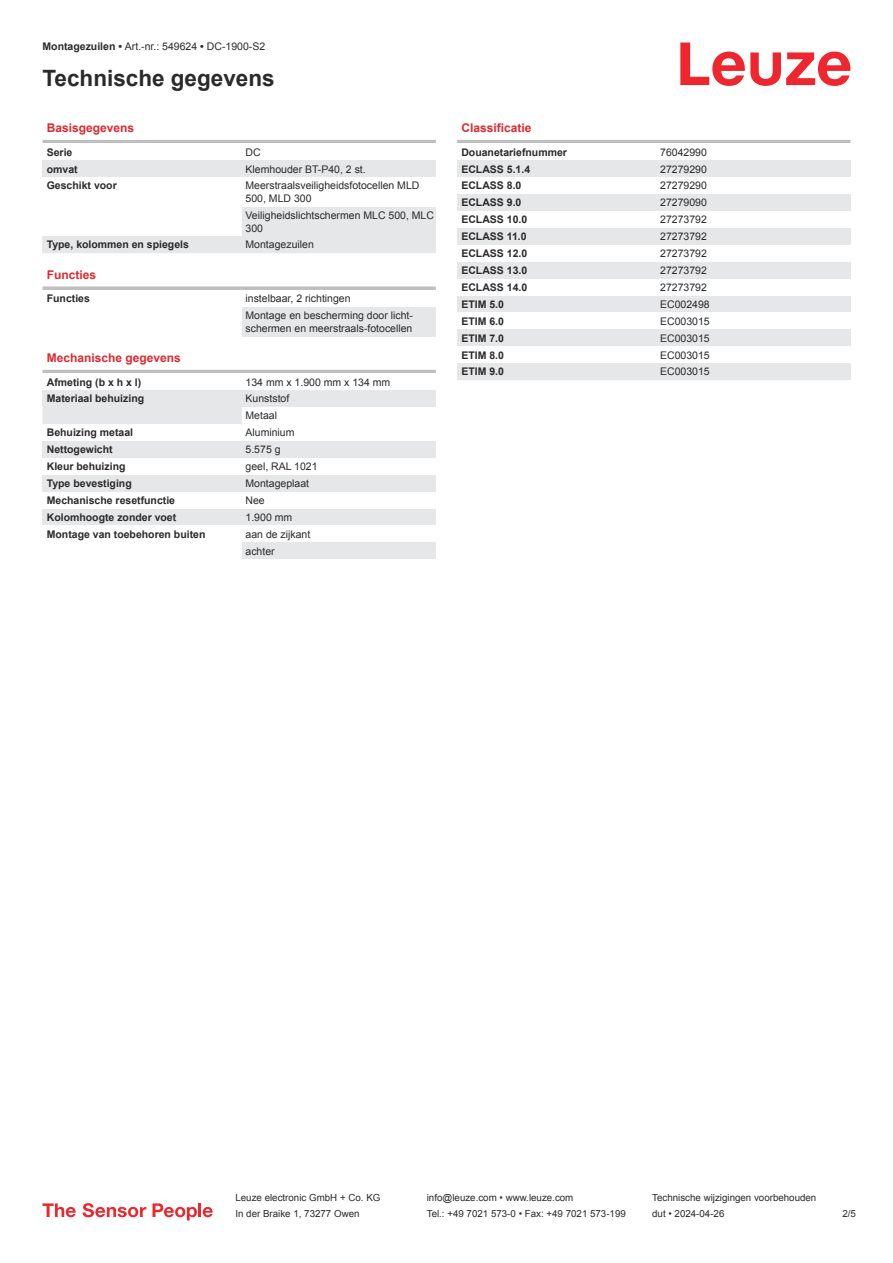
<style>
.page{position:relative;width:893px;height:1263px;background:#fff}
.page>*{position:absolute;margin:0;border:0;box-sizing:border-box;transform-origin:0 0}
.t1{font:700 22.5px "Arial";color:#2b292a}
.t2{font:700 12px "Arial";color:#db2a30}
.t3{font:10.5px/17px "Arial";color:#2b292a}
.t4{font:700 10.5px "Arial";color:#2b292a}
.t5{font:9.75px "Arial";color:#2b292a}
.s1{font-weight:700}
</style>
<div class="page">
<svg style="left:680px;top:43px;width:170px;height:43px"></svg>
<svg style="left:43px;top:336px;width:393px;height:88px"></svg>
<hr style="left:43px;top:140px;width:393px;height:3px;background:#bdbfc1">
<div style="left:43px;top:160px;width:199px;height:17px;background:#e6e7e9"></div>
<div style="left:242px;top:160px;width:194px;height:17px;background:#e6e7e9"></div>
<div style="left:242px;top:207px;width:194px;height:29px;background:#e6e7e9"></div>
<div style="left:43px;top:236px;width:199px;height:17px;background:#e6e7e9"></div>
<div style="left:242px;top:236px;width:194px;height:17px;background:#e6e7e9"></div>
<svg style="left:43px;top:286px;width:393px;height:4px;background:#c4c6c8"></svg>
<div style="left:242px;top:307px;width:194px;height:29px;background:#e6e7e9"></div>
<div style="left:43px;top:353px;width:393px;height:19px;background:#fff"></div>
<hr style="left:43px;top:370px;width:393px;height:3px;background:#bdbfc1">
<div style="left:43px;top:373px;width:199px;height:17px;background:#fff"></div>
<div style="left:242px;top:373px;width:194px;height:17px;background:#fff"></div>
<div style="left:43px;top:390px;width:199px;height:17px;background:#e6e7e9"></div>
<div style="left:242px;top:390px;width:194px;height:17px;background:#e6e7e9"></div>
<div style="left:242px;top:407px;width:194px;height:17px;background:#fff"></div>
<div style="left:43px;top:441px;width:199px;height:17px;background:#e6e7e9"></div>
<div style="left:242px;top:441px;width:194px;height:17px;background:#e6e7e9"></div>
<div style="left:43px;top:475px;width:199px;height:17px;background:#e6e7e9"></div>
<div style="left:242px;top:475px;width:194px;height:17px;background:#e6e7e9"></div>
<div style="left:43px;top:509px;width:199px;height:16px;background:#e6e7e9"></div>
<div style="left:242px;top:509px;width:194px;height:16px;background:#e6e7e9"></div>
<div style="left:242px;top:542px;width:194px;height:17px;background:#e6e7e9"></div>
<hr style="left:457px;top:140px;width:393px;height:3px;background:#bdbfc1">
<div style="left:457px;top:160px;width:200px;height:17px;background:#e6e7e9"></div>
<div style="left:657px;top:160px;width:193px;height:17px;background:#e6e7e9"></div>
<div style="left:457px;top:194px;width:200px;height:17px;background:#e6e7e9"></div>
<div style="left:657px;top:194px;width:193px;height:17px;background:#e6e7e9"></div>
<div style="left:457px;top:228px;width:200px;height:17px;background:#e6e7e9"></div>
<div style="left:657px;top:228px;width:193px;height:17px;background:#e6e7e9"></div>
<div style="left:457px;top:262px;width:200px;height:17px;background:#e6e7e9"></div>
<div style="left:657px;top:262px;width:193px;height:17px;background:#e6e7e9"></div>
<div style="left:457px;top:296px;width:200px;height:16px;background:#e6e7e9"></div>
<div style="left:657px;top:296px;width:193px;height:16px;background:#e6e7e9"></div>
<div style="left:457px;top:329px;width:200px;height:17px;background:#e6e7e9"></div>
<div style="left:657px;top:329px;width:193px;height:17px;background:#e6e7e9"></div>
<div style="left:457px;top:363px;width:200px;height:17px;background:#e6e7e9"></div>
<div style="left:657px;top:363px;width:193px;height:17px;background:#e6e7e9"></div>
<svg style="left:43px;top:1203px;width:33px;height:14px"></svg>
<svg style="left:83px;top:1203px;width:63px;height:14px"></svg>
<svg style="left:153px;top:1203px;width:44px;height:17px"></svg>
<hr style="left:198px;top:1203px;width:3px;height:14px;background:#ed272d">
<svg style="left:203px;top:1207px;width:10px;height:10px"></svg>
<p class="t3" style="left:43px;top:39px;width:224px"><span class="s1">Montagezuilen •</span> Art.-nr.: 549624 <span class="s1">•</span> DC-1900-S2</p>
<h1 class="t1" style="left:43px;top:70px;width:234px">Technische gegevens</h1>
<p class="t2" style="left:47px;top:123px;width:89px">Basisgegevens</p>
<p class="t4" style="left:47px;top:148px;width:27px">Serie</p>
<p class="t3" style="left:246px;top:144px;width:17px">DC</p>
<p class="t4" style="left:47px;top:165px;width:32px">omvat</p>
<p class="t3" style="left:246px;top:161px;width:122px">Klemhouder BT-P40, 2 st.</p>
<p class="t4" style="left:47px;top:182px;width:72px">Geschikt voor</p>
<p class="t3" style="left:246px;top:180px;width:175px;line-height:12.6px">Meerstraalsveiligheidsfotocellen MLD<br>500, MLD 300</p>
<p class="t3" style="left:246px;top:210px;width:190px;line-height:12.6px">Veiligheidslichtschermen MLC 500, MLC<br>300</p>
<p class="t4" style="left:47px;top:241px;width:144px">Type, kolommen en spiegels</p>
<p class="t3" style="left:246px;top:237px;width:70px">Montagezuilen</p>
<p class="t2" style="left:47px;top:270px;width:51px">Functies</p>
<p class="t4" style="left:47px;top:295px;width:45px">Functies</p>
<p class="t3" style="left:246px;top:291px;width:169px">instelbaar, 2 richtingen<br>Montage en bescherming door licht-</p>
<p class="t3" style="left:246px;top:321px;width:168px">schermen en meerstraals-fotocellen</p>
<p class="t2" style="left:47px;top:353px;width:136px">Mechanische gegevens</p>
<p class="t4" style="left:47px;top:378px;width:96px">Afmeting (b x h x l)</p>
<p class="t3" style="left:246px;top:374px;width:146px">134 mm x 1.900 mm x 134 mm</p>
<p class="t4" style="left:47px;top:395px;width:99px">Materiaal behuizing</p>
<p class="t3" style="left:246px;top:391px;width:45px">Kunststof<br>Metaal</p>
<p class="t4" style="left:47px;top:429px;width:88px">Behuizing metaal</p>
<p class="t3" style="left:246px;top:425px;width:51px">Aluminium</p>
<p class="t4" style="left:47px;top:445px;width:67px">Nettogewicht</p>
<p class="t3" style="left:246px;top:442px;width:37px">5.575 g</p>
<p class="t4" style="left:47px;top:462px;width:80px">Kleur behuizing</p>
<p class="t3" style="left:246px;top:459px;width:73px">geel, RAL 1021</p>
<p class="t4" style="left:47px;top:479px;width:86px">Type bevestiging</p>
<p class="t3" style="left:246px;top:476px;width:65px">Montageplaat</p>
<p class="t4" style="left:47px;top:496px;width:130px">Mechanische resetfunctie</p>
<p class="t3" style="left:246px;top:493px;width:21px">Nee</p>
<p class="t4" style="left:47px;top:513px;width:131px">Kolomhoogte zonder voet</p>
<p class="t3" style="left:246px;top:510px;width:48px">1.900 mm</p>
<p class="t4" style="left:47px;top:530px;width:160px">Montage van toebehoren buiten</p>
<p class="t3" style="left:246px;top:526px;width:66px">aan de zijkant achter</p>
<p class="t2" style="left:461px;top:123px;width:72px">Classificatie</p>
<p class="t4" style="left:461px;top:148px;width:107px">Douanetariefnummer</p>
<p class="t3" style="left:660px;top:144px;width:48px">76042990</p>
<p class="t4" style="left:461px;top:165px;width:70px">ECLASS 5.1.4</p>
<p class="t3" style="left:660px;top:161px;width:48px">27279290</p>
<p class="t4" style="left:461px;top:182px;width:62px">ECLASS 8.0</p>
<p class="t3" style="left:660px;top:178px;width:48px">27279290</p>
<p class="t4" style="left:461px;top:199px;width:62px">ECLASS 9.0</p>
<p class="t3" style="left:660px;top:195px;width:48px">27279090</p>
<p class="t4" style="left:461px;top:216px;width:67px">ECLASS 10.0</p>
<p class="t3" style="left:660px;top:212px;width:48px">27273792</p>
<p class="t4" style="left:461px;top:233px;width:67px">ECLASS 11.0</p>
<p class="t3" style="left:660px;top:229px;width:48px">27273792</p>
<p class="t4" style="left:461px;top:249px;width:67px">ECLASS 12.0</p>
<p class="t3" style="left:660px;top:246px;width:48px">27273792</p>
<p class="t4" style="left:461px;top:266px;width:67px">ECLASS 13.0</p>
<p class="t3" style="left:660px;top:263px;width:48px">27273792</p>
<p class="t4" style="left:461px;top:283px;width:67px">ECLASS 14.0</p>
<p class="t3" style="left:660px;top:280px;width:48px">27273792</p>
<p class="t4" style="left:461px;top:300px;width:44px">ETIM 5.0</p>
<p class="t3" style="left:660px;top:297px;width:51px">EC002498</p>
<p class="t4" style="left:461px;top:317px;width:44px">ETIM 6.0</p>
<p class="t3" style="left:660px;top:313px;width:51px">EC003015</p>
<p class="t4" style="left:461px;top:334px;width:44px">ETIM 7.0</p>
<p class="t3" style="left:660px;top:330px;width:51px">EC003015</p>
<p class="t4" style="left:461px;top:351px;width:44px">ETIM 8.0</p>
<p class="t3" style="left:660px;top:347px;width:51px">EC003015</p>
<p class="t4" style="left:461px;top:368px;width:44px">ETIM 9.0</p>
<p class="t3" style="left:660px;top:364px;width:51px">EC003015</p>
<p class="t5" style="left:235px;top:1194px;width:146px">Leuze electronic GmbH + Co. KG</p>
<p class="t5" style="left:427px;top:1194px;width:148px">info@leuze.com • www.leuze.com</p>
<p class="t5" style="left:652px;top:1194px;width:166px">Technische wijzigingen voorbehouden</p>
<p class="t5" style="left:235px;top:1210px;width:126px">In der Braike 1, 73277 Owen</p>
<p class="t5" style="left:427px;top:1210px;width:201px">Tel.: +49 7021 573-0 • Fax: +49 7021 573-199</p>
<p class="t5" style="left:652px;top:1210px;width:74px">dut • 2024-04-26</p>
<p class="t5" style="left:842px;top:1210px;width:15px">2 /5</p>
</div>
